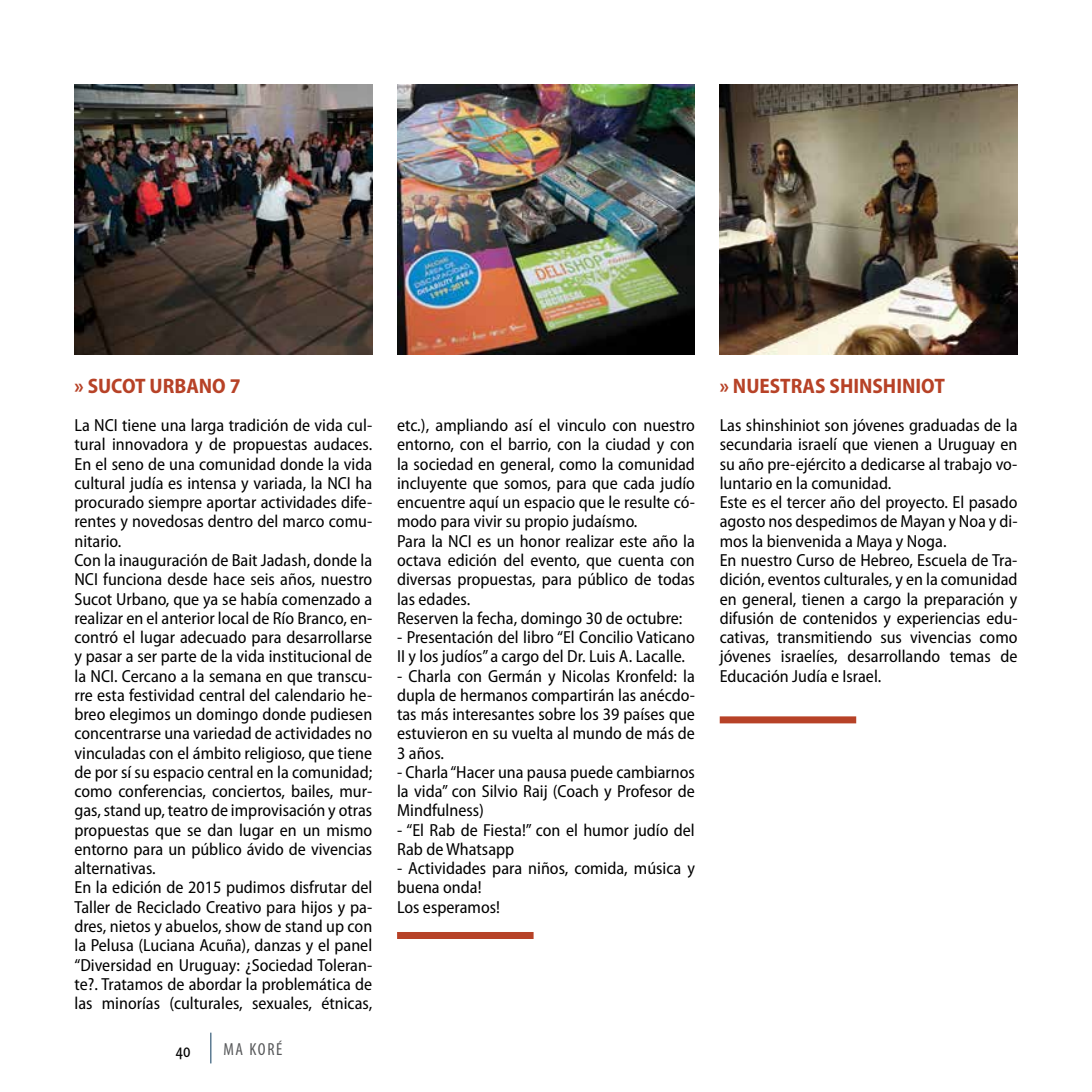
<style>
.page{position:relative;width:1092px;height:1092px;background:#fff}
.page>*{position:absolute;margin:0;border:0;box-sizing:border-box;transform-origin:0 0}
.t1{font:700 semi-condensed 21px "Myriad Pro";color:#b74227}
.t2{font:condensed 19.25px "Myriad Pro";color:#000}
.t3{font:semi-condensed 17.5px/19.2px "Myriad Pro";color:#000}
.t4{font:condensed 17.5px "Myriad Pro";letter-spacing:.095em;color:#58595b}
</style>
<div class="page">
<hr style="left:210px;top:1032px;width:1px;height:31px;background:#0b3a5d">
<img style="left:74px;top:84px;width:298px;height:270px">
<img style="left:397px;top:84px;width:297px;height:270px">
<img style="left:719px;top:84px;width:298px;height:270px">
<div style="left:397px;top:931px;width:136px;height:7px;background:#b74227"></div>
<div style="left:719px;top:716px;width:137px;height:7px;background:#b74227"></div>
<p class="t1" style="left:74px;top:372px;width:168px">» SUCOT URBANO 7</p>
<p class="t3" style="left:74px;top:415px;width:299px">La NCI tiene una larga tradición de vida cul&shy;tural innovadora y de propuestas audaces.<br>En el seno de una comunidad donde la vida cultural judía es intensa y variada, la NCI ha procurado siempre aportar actividades dife&shy;rentes y novedosas dentro del marco comu&shy;nitario.<br>Con la inauguración de Bait Jadash, donde la NCI funciona desde hace seis años, nuestro Sucot Urbano, que ya se había comenzado a realizar en el anterior local de Río Branco, en&shy;contró el lugar adecuado para desarrollarse y pasar a ser parte de la vida institucional de la NCI. Cercano a la semana en que transcu&shy;rre esta festividad central del calendario he&shy;breo elegimos un domingo donde pudiesen concentrarse una variedad de actividades no vinculadas con el ámbito religioso, que tiene de por sí su espacio central en la comunidad; como conferencias, conciertos, bailes, mur&shy;gas, stand up, teatro de improvisación y otras propuestas que se dan lugar en un mismo entorno para un público ávido de vivencias alternativas.<br>En la edición de 2015 pudimos disfrutar del Taller de Reciclado Creativo para hijos y pa&shy;dres, nietos y abuelos, show de stand up con la Pelusa (Luciana Acuña), danzas y el panel “Diversidad en Uruguay: ¿Sociedad Toleran&shy;te?. Tratamos de abordar la problemática de las minorías (culturales, sexuales, étnicas,</p>
<p class="t2" style="left:176px;top:1038px;width:16px">40</p>
<p class="t4" style="left:223px;top:1038px;width:61px">MA KORÉ</p>
<p class="t3" style="left:397px;top:415px;width:299px">etc.), ampliando así el vinculo con nuestro entorno, con el barrio, con la ciudad y con la sociedad en general, como la comunidad incluyente que somos, para que cada judío encuentre aquí un espacio que le resulte có&shy;modo para vivir su propio judaísmo.<br>Para la NCI es un honor realizar este año la octava edición del evento, que cuenta con diversas propuestas, para público de todas las edades.<br>Reserven la fecha, domingo 30 de octubre:</p>
<p class="t3" style="left:397px;top:627px;width:299px">- Presentación del libro “El Concilio Vaticano<br>II y los judíos” a cargo del Dr. Luis A. Lacalle.</p>
<p class="t3" style="left:397px;top:665px;width:299px;text-align:justify">- Charla con Germán y Nicolas Kronfeld: la dupla de hermanos compartirán las anécdo&shy;tas más interesantes sobre los 39 países que estuvieron en su vuelta al mundo de más de 3 años.</p>
<p class="t3" style="left:397px;top:762px;width:299px;text-align:justify">- Charla “Hacer una pausa puede cambiarnos la vida” con Silvio Raij (Coach y Profesor de Mindfulness)</p>
<p class="t3" style="left:397px;top:819px;width:299px">- “El Rab de Fiesta!” con el humor judío del<br>Rab de Whatsapp</p>
<p class="t3" style="left:397px;top:858px;width:299px">- Actividades para niños, comida, música y buena onda!<br>Los esperamos!</p>
<p class="t1" style="left:719px;top:372px;width:227px">» NUESTRAS SHINSHINIOT</p>
<p class="t3" style="left:719px;top:415px;width:299px">Las shinshiniot son jóvenes graduadas de la secundaria israelí que vienen a Uruguay en su año pre-ejército a dedicarse al trabajo vo&shy;luntario en la comunidad.<br>Este es el tercer año del proyecto. El pasado agosto nos despedimos de Mayan y Noa y di&shy;mos la bienvenida a Maya y Noga.<br>En nuestro Curso de Hebreo, Escuela de Tra&shy;dición, eventos culturales, y en la comunidad en general, tienen a cargo la preparación y difusión de contenidos y experiencias edu&shy;cativas, transmitiendo sus vivencias como jóvenes israelíes, desarrollando temas de Educación Judía e Israel.</p>
</div>
